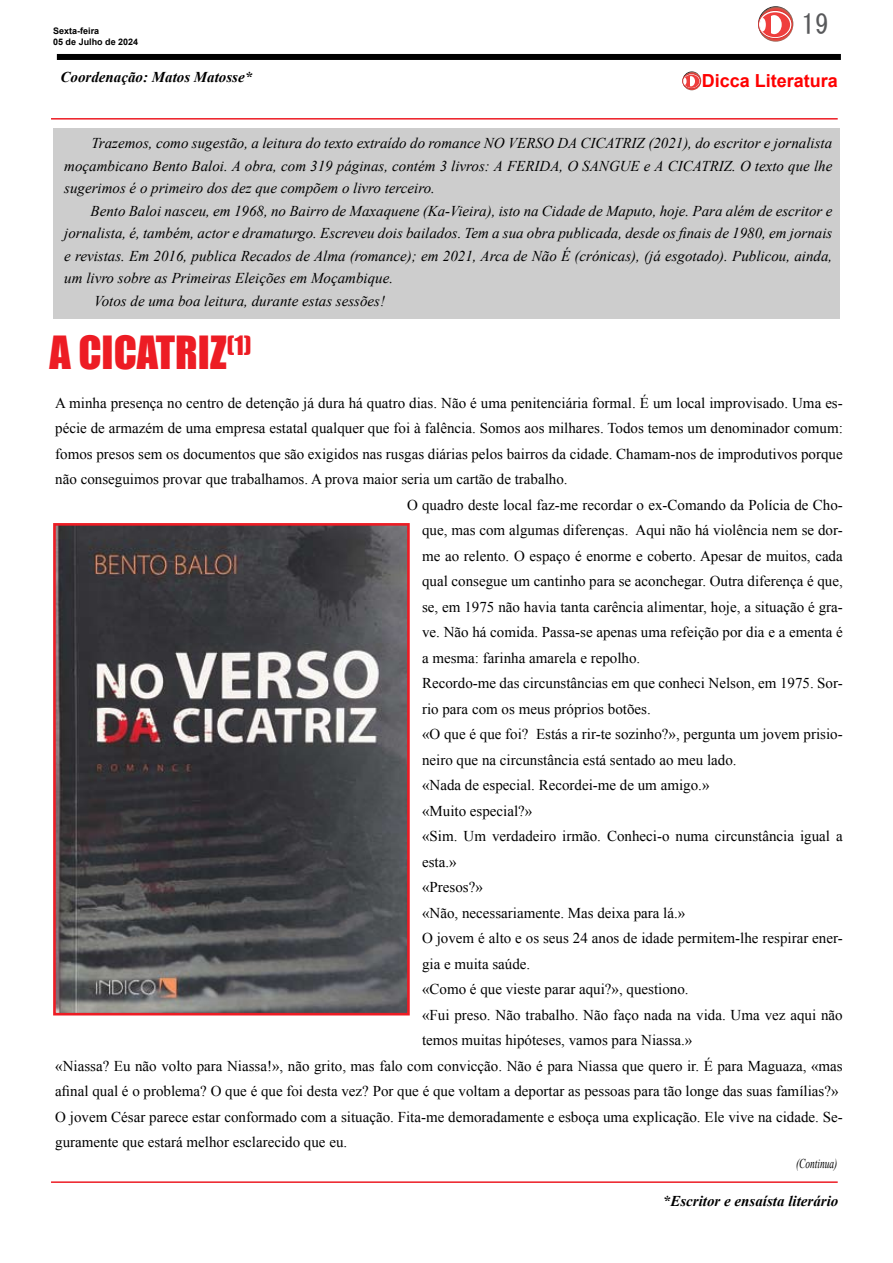
<style>
.page{position:relative;width:893px;height:1263px;background:#fff}
.page>*{position:absolute;margin:0;border:0;box-sizing:border-box;transform-origin:0 0}
.t1{font:42px "Impact";color:#ed1c24}
.t2{font:27px "MS Gothic";color:#58595b}
.t3{font:700 18px "Arial";color:#fe0000}
.t4{font:15px "Times New Roman";color:#000}
.t5{font:italic 15px/22.5px "Times New Roman";color:#000;text-align:justify}
.t6{font:italic 700 15px "Times New Roman";color:#000}
.t7{font:italic 13.5px "Times New Roman";color:#000;scale:.7 1}
.t8{font:700 9px/10.8px "Arial";color:#000}
</style>
<div class="page">
<div style="left:57px;top:54px;width:784px;height:6px;background:#000"></div>
<svg style="left:758px;top:6px;width:35px;height:36px"></svg>
<svg style="left:758px;top:10px;width:34px;height:29px"></svg>
<div style="left:758px;top:10px;width:34px;height:29px;border:1px solid #d9322f;border-radius:50%"></div>
<div style="left:760px;top:12px;width:30px;height:25px;background:#ef3e3d;border-radius:50%"></div>
<div style="left:760px;top:18px;width:6px;height:13px;background:#fff;border-radius:50%"></div>
<div style="left:767px;top:15px;width:15px;height:19px;background:#fff;border-radius:50%"></div>
<div style="left:766px;top:15px;width:5px;height:19px;background:#ef3e3d"></div>
<svg style="left:682px;top:71px;width:19px;height:19px"></svg>
<svg style="left:683px;top:74px;width:17px;height:15px"></svg>
<div style="left:683px;top:74px;width:18px;height:15px;border:1px solid #d9322f;border-radius:50%"></div>
<svg style="left:683px;top:75px;width:16px;height:13px"></svg>
<svg style="left:687px;top:76px;width:8px;height:10px"></svg>
<svg style="left:683px;top:76px;width:6px;height:10px"></svg>
<div style="left:53px;top:128px;width:787px;height:191px;background:#cdcdcd"></div>
<hr style="left:51px;top:118px;width:787px;height:2px;background:#ed1c24">
<img style="left:57px;top:527px;width:349px;height:484px">
<div style="left:53px;top:523px;width:357px;height:492px;border:3px solid #ed1c24"></div>
<hr style="left:51px;top:1181px;width:787px;height:2px;background:#ed1c24">
<p class="t8" style="left:53px;top:26px;width:87px">Sexta-feira<br>05 de Julho de 2024</p>
<h2 class="t2" style="left:802px;top:10px;width:28px">19</h2>
<p class="t6" style="left:61px;top:67px;width:193px">Coordenação: Matos Matosse*</p>
<p class="t3" style="left:702px;top:68px;width:138px">Dicca Literatura</p>
<p class="t5" style="left:64px;top:132px;width:770px;text-indent:27px">Trazemos, como sugestão, a leitura do texto extraído do romance NO VERSO DA CICATRIZ (2021), do escritor e jornalista moçambicano Bento Baloi. A obra, com 319 páginas, contém 3 livros: A FERIDA, O SANGUE e A CICATRIZ. O texto que lhe sugerimos é o primeiro dos dez que compõem o livro terceiro.</p>
<p class="t5" style="left:91px;top:199px;width:743px">Bento Baloi nasceu, em 1968, no Bairro de Maxaquene (Ka-Vieira), isto na Cidade de Maputo, hoje. Para além de escritor e</p>
<p class="t5" style="left:64px;top:222px;width:770px">jornalista, é, também, actor e dramaturgo. Escreveu dois bailados. Tem a sua obra publicada, desde os finais de 1980, em jornais</p>
<p class="t5" style="left:64px;top:244px;width:770px">e revistas. Em 2016, publica Recados de Alma (romance); em 2021, Arca de Não É (crónicas), (já esgotado). Publicou, ainda,</p>
<p class="t5" style="left:64px;top:267px;width:330px">um livro sobre as Primeiras Eleições em Moçambique.</p>
<p class="t5" style="left:94px;top:289px;width:292px">Votos de uma boa leitura, durante estas sessões!</p>
<h1 class="t1" style="left:50px;top:320px;width:203px">A CICATRIZ<sup>(1)</sup></h1>
<p class="t4" style="left:55px;top:392px;width:789px">A minha presença no centro de detenção já dura há quatro dias. Não é uma penitenciária formal. É um local improvisado. Uma es-</p>
<p class="t4" style="left:55px;top:418px;width:789px">pécie de armazém de uma empresa estatal qualquer que foi à falência. Somos aos milhares. Todos temos um denominador comum:</p>
<p class="t4" style="left:55px;top:443px;width:789px">fomos presos sem os documentos que são exigidos nas rusgas diárias pelos bairros da cidade. Chamam-nos de improdutivos porque</p>
<p class="t4" style="left:55px;top:469px;width:514px">não conseguimos provar que trabalhamos. A prova maior seria um cartão de trabalho.</p>
<p class="t4" style="left:407px;top:494px;width:437px">O quadro deste local faz-me recordar o ex-Comando da Polícia de Cho-</p>
<p class="t4" style="left:422px;top:520px;width:422px">que, mas com algumas diferenças. Aqui não há violência nem se dor-</p>
<p class="t4" style="left:422px;top:545px;width:422px">me ao relento. O espaço é enorme e coberto. Apesar de muitos, cada</p>
<p class="t4" style="left:422px;top:571px;width:422px">qual consegue um cantinho para se aconchegar. Outra diferença é que,</p>
<p class="t4" style="left:422px;top:596px;width:422px">se, em 1975 não havia tanta carência alimentar, hoje, a situação é gra-</p>
<p class="t4" style="left:422px;top:622px;width:422px">ve. Não há comida. Passa-se apenas uma refeição por dia e a ementa é</p>
<p class="t4" style="left:422px;top:647px;width:220px">a mesma: farinha amarela e repolho.</p>
<p class="t4" style="left:422px;top:673px;width:422px">Recordo-me das circunstâncias em que conheci Nelson, em 1975. Sor-</p>
<p class="t4" style="left:422px;top:698px;width:230px">rio para com os meus próprios botões.</p>
<p class="t4" style="left:422px;top:724px;width:422px">«O que é que foi? Estás a rir-te sozinho?», pergunta um jovem prisio-</p>
<p class="t4" style="left:422px;top:749px;width:316px">neiro que na circunstância está sentado ao meu lado.</p>
<p class="t4" style="left:422px;top:775px;width:289px">«Nada de especial. Recordei-me de um amigo.»</p>
<p class="t4" style="left:422px;top:800px;width:112px">«Muito especial?»</p>
<p class="t4" style="left:422px;top:826px;width:422px">«Sim. Um verdadeiro irmão. Conheci-o numa circunstância igual a</p>
<p class="t4" style="left:422px;top:851px;width:36px">esta.»</p>
<p class="t4" style="left:422px;top:877px;width:62px">«Presos?»</p>
<p class="t4" style="left:422px;top:902px;width:265px">«Não, necessariamente. Mas deixa para lá.»</p>
<p class="t4" style="left:422px;top:928px;width:422px">O jovem é alto e os seus 24 anos de idade permitem-lhe respirar ener-</p>
<p class="t4" style="left:422px;top:953px;width:110px">gia e muita saúde.</p>
<p class="t4" style="left:422px;top:979px;width:268px">«Como é que vieste parar aqui?», questiono.</p>
<p class="t4" style="left:422px;top:1004px;width:422px">«Fui preso. Não trabalho. Não faço nada na vida. Uma vez aqui não</p>
<p class="t4" style="left:422px;top:1030px;width:272px">temos muitas hipóteses, vamos para Niassa.»</p>
<p class="t4" style="left:55px;top:1055px;width:789px">«Niassa? Eu não volto para Niassa!», não grito, mas falo com convicção. Não é para Niassa que quero ir. É para Maguaza, «mas</p>
<p class="t4" style="left:55px;top:1081px;width:785px">afinal qual é o problema? O que é que foi desta vez? Por que é que voltam a deportar as pessoas para tão longe das suas famílias?»</p>
<p class="t4" style="left:55px;top:1106px;width:789px">O jovem César parece estar conformado com a situação. Fita-me demoradamente e esboça uma explicação. Ele vive na cidade. Se-</p>
<p class="t4" style="left:55px;top:1132px;width:293px">guramente que estará melhor esclarecido que eu.</p>
<p class="t7" style="left:796px;top:1154px;width:60px">(Continua)</p>
<p class="t6" style="left:663px;top:1190px;width:177px">*Escritor e ensaísta literário</p>
</div>
